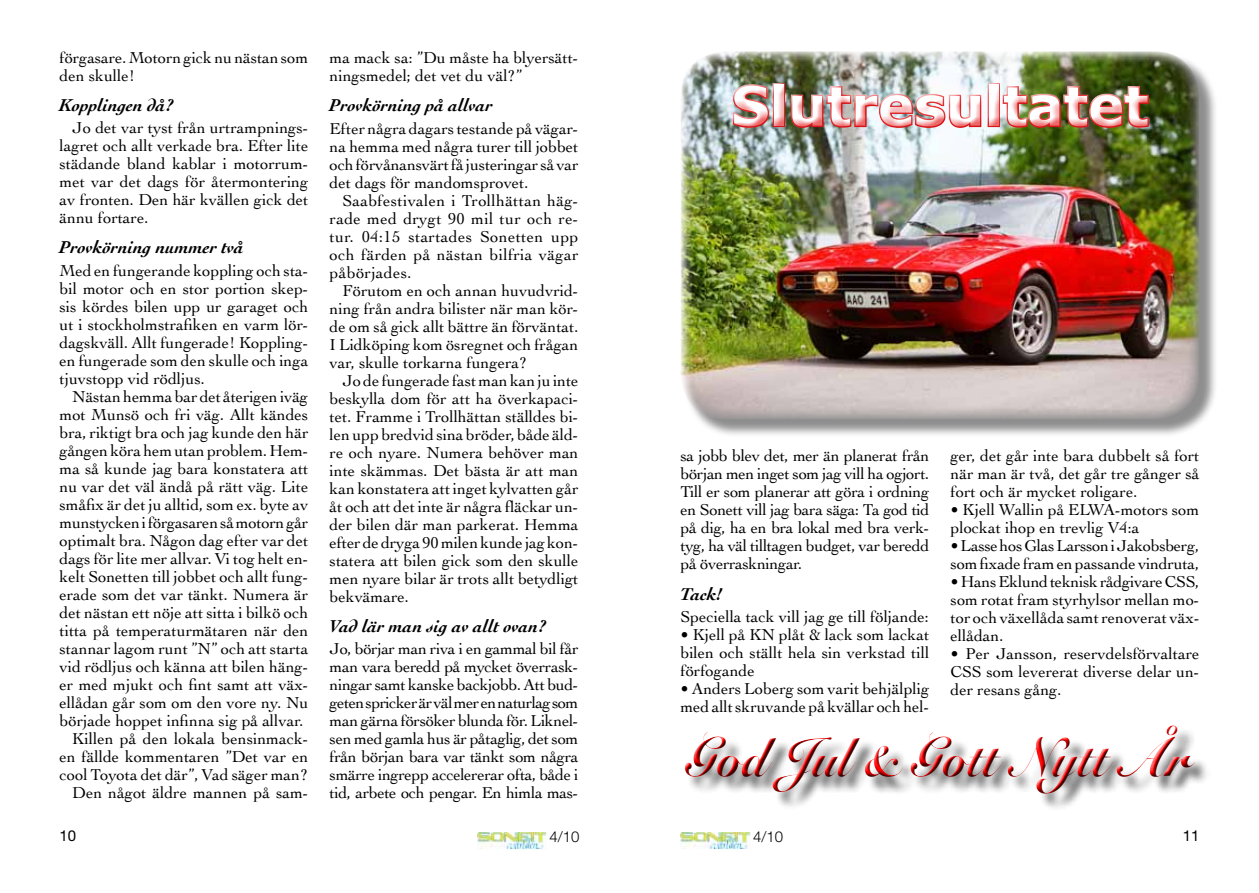
<style>
.page{position:relative;width:1259px;height:893px;background:#fff}
.page>*{position:absolute;margin:0;border:0;box-sizing:border-box;transform-origin:0 0}
.t1{font:900 54px "Snell Roundhand";color:#f00;scale:.85 1}
.t2{font:700 54px "Verdana";color:#fff}
.t3{font:italic 700 18px "Cochin";color:#000}
.t4{font:16.5px/18px "Cochin";color:#000;text-align:justify}
.t5{font:16.5px/18px "Cochin";letter-spacing:-.02em;color:#000}
.t6{font:300 15px "Helvetica Neue";color:#000}
.t7{font:15px "Helvetica Neue";color:#000}
</style>
<div class="page">
<img style="left:477px;top:832px;width:70px;height:17px">
<img style="left:680px;top:832px;width:70px;height:17px">
<div style="left:683px;top:54px;width:535px;height:384px;background:#000;opacity:.45"></div>
<img style="left:681px;top:51px;width:518px;height:368px">
<div style="left:721px;top:72px;width:436px;height:60px;background:#fff;opacity:.75"></div>
<div style="left:723px;top:76px;width:436px;height:63px;background:#e73437;opacity:.75"></div>
<div style="left:687px;top:727px;width:525px;height:84px;background:#000;opacity:.75"></div>
<div style="left:682px;top:725px;width:517px;height:72px;background:#000;opacity:.75"></div>
<p class="t4" style="left:60px;top:48px;width:250px">förgasare. Motorn gick nu nästan som den skulle!</p>
<p class="t3" style="left:60px;top:94px;width:116px">Kopplingen då?</p>
<p class="t4" style="left:60px;top:119px;width:250px;text-indent:13px">Jo det var tyst från urtrampnings&shy;lagret och allt verkade bra. Efter lite städande bland kablar i motorrum&shy;met var det dags för återmontering av fronten. Den här kvällen gick det ännu fortare.</p>
<p class="t3" style="left:60px;top:237px;width:186px">Provkörning nummer två</p>
<p class="t4" style="left:60px;top:261px;width:250px">Med en fungerande koppling och sta&shy;bil motor och en stor portion skep&shy;sis kördes bilen upp ur garaget och ut i stockholmstrafiken en varm lör&shy;dagskväll. Allt fungerade! Koppling&shy;en fungerade som den skulle och inga tjuvstopp vid rödljus.</p>
<p class="t4" style="left:60px;top:387px;width:250px;text-align:right">Nästan hemma bar det återigen iväg mot Munsö och fri väg. Allt kändes bra, riktigt bra och jag kunde den här gången köra hem utan problem. Hem&shy;ma så kunde jag bara konstatera att nu var det väl ändå på rätt väg. Lite småfix är det ju alltid, som ex. byte av munstycken i förgasaren så motorn går optimalt bra. Någon dag efter var det dags för lite mer allvar. Vi tog helt en&shy;kelt Sonetten till jobbet och allt fung&shy;erade som det var tänkt. Numera är det nästan ett nöje att sitta i bilkö och titta på temperaturmätaren när den stannar lagom runt ”N” och att starta vid rödljus och känna att bilen häng&shy;er med mjukt och fint samt att väx&shy;ellådan går som om den vore ny. Nu började hoppet infinna sig på allvar.<br>Killen på den lokala bensinmack&shy;en fällde kommentaren ”Det var en cool Toyota det där”, Vad säger man?<br>Den något äldre mannen på sam-</p>
<p class="t4" style="left:330px;top:49px;width:250px">ma mack sa: ”Du måste ha blyersätt&shy;ningsmedel; det vet du väl?”</p>
<p class="t3" style="left:330px;top:95px;width:165px">Provkörning på allvar</p>
<p class="t4" style="left:330px;top:119px;width:250px">Efter några dagars testande på vägar&shy;na hemma med några turer till jobbet och förvånansvärt få justeringar så var det dags för mandomsprovet.</p>
<p class="t4" style="left:330px;top:191px;width:250px;text-indent:13px">Saabfestivalen i Trollhättan häg&shy;rade med drygt 90 mil tur och re&shy;tur. 04:15 startades Sonetten upp och färden på nästan bilfria vägar påbörjades.</p>
<p class="t4" style="left:330px;top:281px;width:250px;text-indent:13px">Förutom en och annan huvudvrid&shy;ning från andra bilister när man kör&shy;de om så gick allt bättre än förväntat.<br>I Lidköping kom ösregnet och frågan var, skulle torkarna fungera?</p>
<p class="t4" style="left:330px;top:371px;width:250px;text-indent:13px">Jo de fungerade fast man kan ju inte beskylla dom för att ha överkapaci&shy;tet. Framme i Trollhättan ställdes bi&shy;len upp bredvid sina bröder, både äld&shy;re och nyare. Numera behöver man inte skämmas. Det bästa är att man kan konstatera att inget kylvatten går åt och att det inte är några fläckar un&shy;der bilen där man parkerat. Hemma efter de dryga 90 milen kunde jag kon&shy;statera att bilen gick som den skulle men nyare bilar är trots allt betydligt bekvämare.</p>
<p class="t3" style="left:330px;top:615px;width:218px">Vad lär man sig av allt ovan?</p>
<p class="t4" style="left:330px;top:640px;width:250px">Jo, börjar man riva i en gammal bil får man vara beredd på mycket överrask&shy;ningar samt kanske backjobb. Att bud&shy;geten spricker är väl mer en naturlag som man gärna försöker blunda för. Liknel&shy;sen med gamla hus är påtaglig, det som från början bara var tänkt som några smärre ingrepp accelererar ofta, både i tid, arbete och pengar. En himla mas-</p>
<h1 class="t2" style="left:731px;top:68px;width:419px">Slutresultatet</h1>
<p class="t4" style="left:680px;top:447px;width:250px">sa jobb blev det, mer än planerat från början men inget som jag vill ha ogjort.<br>Till er som planerar att göra i ordning en Sonett vill jag bara säga: Ta god tid på dig, ha en bra lokal med bra verk&shy;tyg, ha väl tilltagen budget, var beredd på överraskningar.</p>
<p class="t3" style="left:680px;top:583px;width:44px">Tack!</p>
<p class="t4" style="left:680px;top:607px;width:250px">Speciella tack vill jag ge till följande:</p>
<p class="t4" style="left:680px;top:625px;width:250px">• Kjell på KN plåt &amp; lack som lackat bilen och ställt hela sin verkstad till förfogande</p>
<p class="t4" style="left:680px;top:679px;width:250px">• Anders Loberg som varit behjälplig med allt skruvande på kvällar och hel-</p>
<p class="t4" style="left:950px;top:447px;width:250px">ger, det går inte bara dubbelt så fort när man är två, det går tre gånger så fort och är mycket roligare.</p>
<p class="t4" style="left:950px;top:501px;width:250px">• Kjell Wallin på ELWA-motors som plockat ihop en trevlig V4:a</p>
<p class="t5" style="left:950px;top:537px;width:250px">• Lasse hos Glas Larsson i Jakobsberg, som fixade fram en passande vindruta,</p>
<p class="t4" style="left:950px;top:573px;width:250px">• Hans Eklund teknisk rådgivare CSS, som rotat fram styrhylsor mellan mo&shy;tor och växellåda samt renoverat väx&shy;ellådan.</p>
<p class="t4" style="left:950px;top:645px;width:250px">• Per Jansson, reservdelsförvaltare CSS som levererat diverse delar un&shy;der resans gång.</p>
<h1 class="t1" style="left:684px;top:725px;width:596px">God Jul &amp; Gott Nytt År</h1>
<p class="t7" style="left:60px;top:827px;width:18px">10</p>
<p class="t6" style="left:549px;top:827px;width:32px">4/10</p>
<p class="t6" style="left:753px;top:827px;width:32px">4/10</p>
<p class="t7" style="left:1182px;top:827px;width:18px">11</p>
</div>
